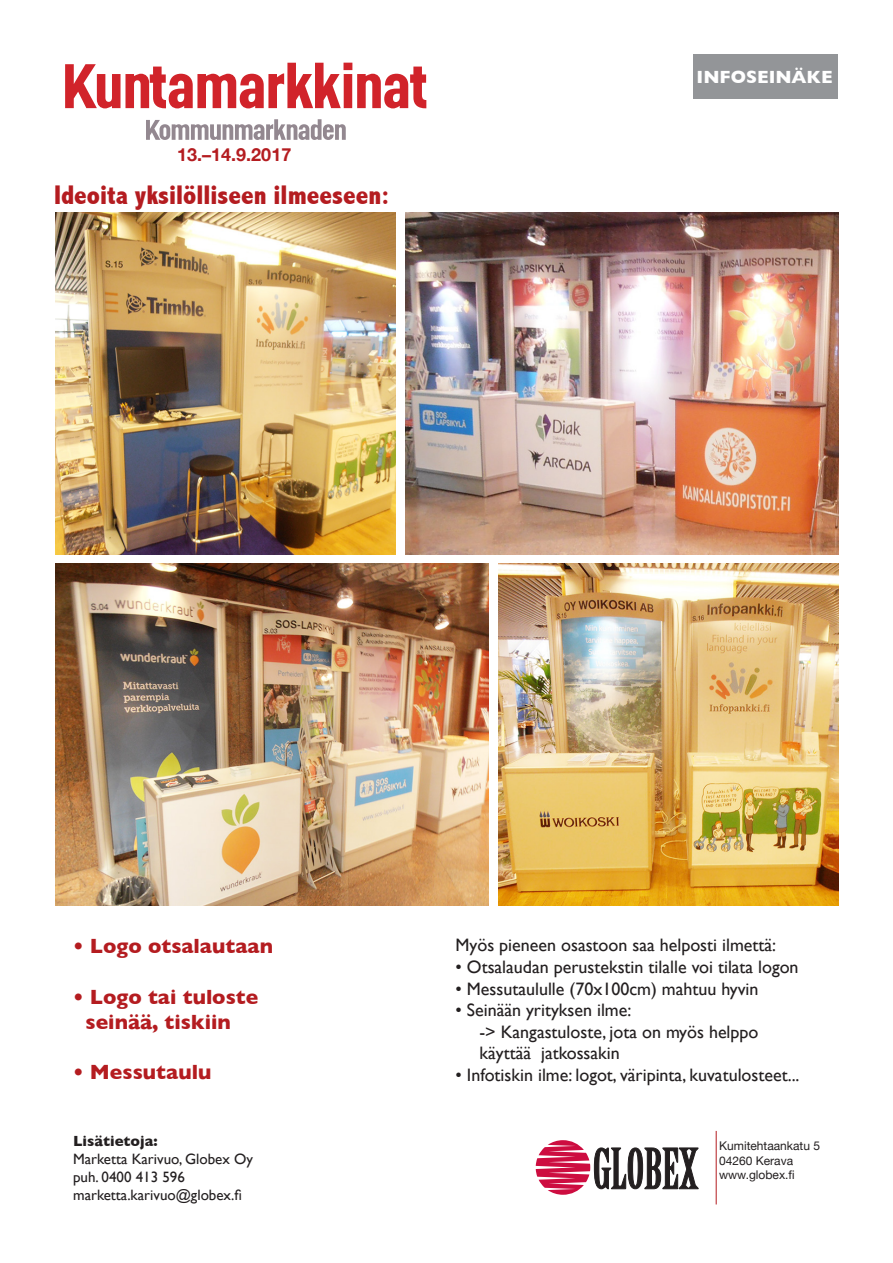
<style>
.page{position:relative;width:893px;height:1263px;background:#fff}
.page>*{position:absolute;margin:0;border:0;box-sizing:border-box;transform-origin:0 0}
.t1{font:800 condensed 27px "Abadi";color:#b41c20}
.t2{font:700 21px "Gill Sans";color:#b41c20}
.t3{font:18px "Gill Sans";color:#231f20}
.t4{font:700 18px "Helvetica Neue";color:#b41c20}
.t5{font:700 18px "Gill Sans";color:#fff}
.t6{font:15px "Gill Sans";color:#231f20}
.t7{font:700 15px "Gill Sans";color:#231f20}
.t8{font:12px "Helvetica Neue";color:#231f20}
</style>
<div class="page">
<svg style="left:536px;top:1140px;width:162px;height:55px"></svg>
<hr style="left:716px;top:1131px;width:1px;height:73px;background:#b41c20">
<svg style="left:65px;top:63px;width:361px;height:45px"></svg>
<svg style="left:146px;top:119px;width:200px;height:21px"></svg>
<div style="left:693px;top:55px;width:144px;height:44px;background:#939598"></div>
<img style="left:405px;top:213px;width:434px;height:342px">
<img style="left:55px;top:213px;width:340px;height:342px">
<img style="left:55px;top:563px;width:434px;height:343px">
<img style="left:498px;top:563px;width:341px;height:343px">
<p class="t4" style="left:177px;top:141px;width:116px">13.–14.9.2017</p>
<p class="t1" style="left:54px;top:179px;width:337px">Ideoita yksilölliseen ilmeeseen:</p>
<p class="t5" style="left:697px;top:62px;width:138px">INFOSEINÄKE</p>
<p class="t2" style="left:73px;top:930px;width:201px">• Logo otsalautaan</p>
<p class="t2" style="left:73px;top:980px;width:187px">• Logo tai tuloste</p>
<p class="t2" style="left:86px;top:1005px;width:147px">seinää, tiskiin</p>
<p class="t2" style="left:73px;top:1056px;width:140px">• Messutaulu</p>
<p class="t7" style="left:73px;top:1129px;width:86px">Lisätietoja:</p>
<p class="t6" style="left:73px;top:1150px;width:181px">Marketta Karivuo, Globex Oy</p>
<p class="t6" style="left:73px;top:1168px;width:113px">puh. 0400 413 596</p>
<p class="t6" style="left:73px;top:1186px;width:170px">marketta.karivuo@globex.fi</p>
<p class="t3" style="left:455px;top:935px;width:322px">Myös pieneen osastoon saa helposti ilmettä:</p>
<p class="t3" style="left:455px;top:956px;width:345px">• Otsalaudan perustekstin tilalle voi tilata logon</p>
<p class="t3" style="left:455px;top:978px;width:305px">• Messutaululle (70x100cm) mahtuu hyvin</p>
<p class="t3" style="left:455px;top:999px;width:177px">• Seinään yrityksen ilme:</p>
<p class="t3" style="left:479px;top:1021px;width:281px">-&gt; Kangastuloste, jota on myös helppo</p>
<p class="t3" style="left:479px;top:1043px;width:142px">käyttää jatkossakin</p>
<p class="t3" style="left:455px;top:1064px;width:346px">• Infotiskin ilme: logot, väripinta, kuvatulosteet...</p>
<p class="t8" style="left:719px;top:1137px;width:102px">Kumitehtaankatu 5</p>
<p class="t8" style="left:719px;top:1152px;width:76px">04260 Kerava</p>
<p class="t8" style="left:719px;top:1166px;width:77px">www.globex.fi</p>
</div>
